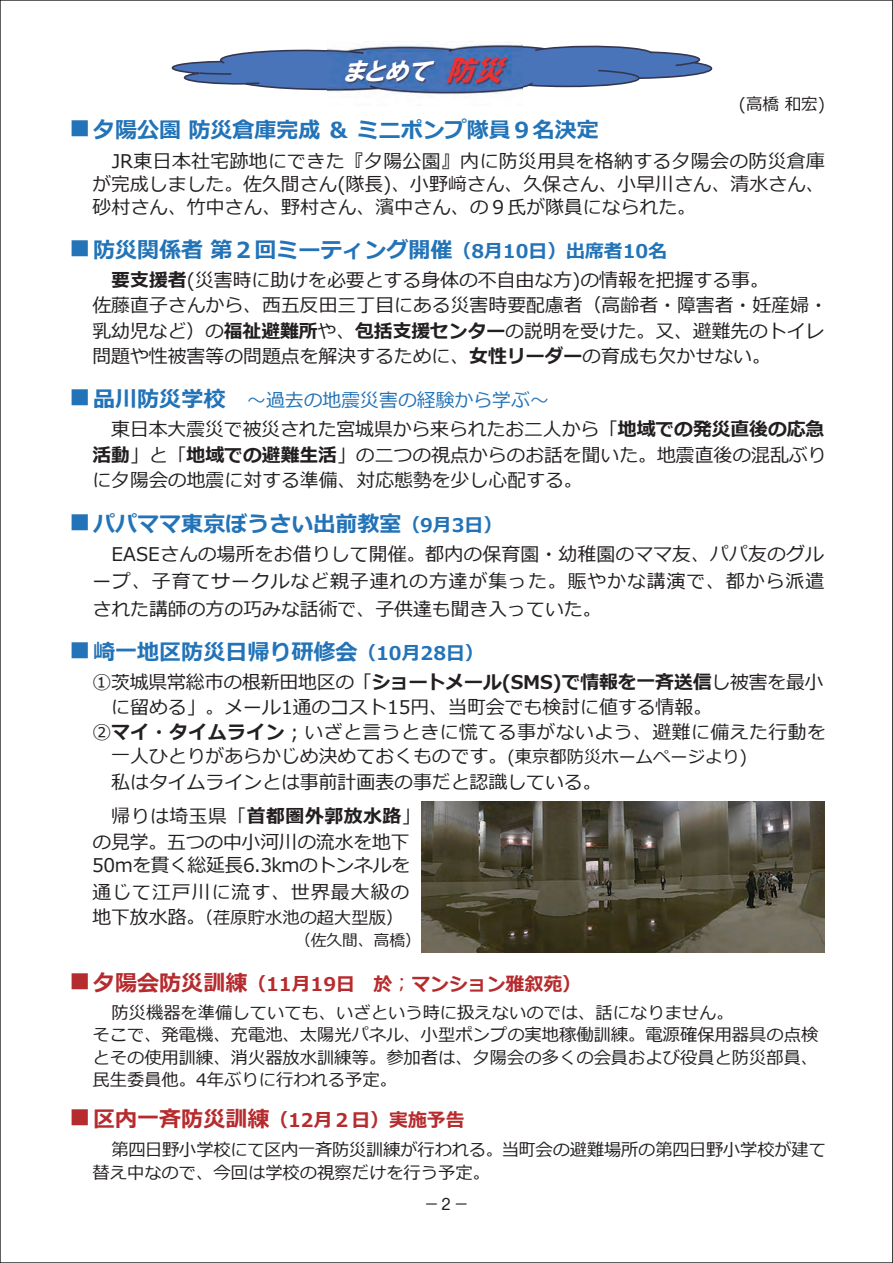
<style>
.page{position:relative;width:893px;height:1263px;background:#fff}
.page>*{position:absolute;margin:0;border:0;box-sizing:border-box;transform-origin:0 0}
.t1{font:italic 25.2px "HGP Soei Kakugothic UB";color:#fff}
.t2{font:700 22.05px "Meiryo";color:#2273b7}
.t3{font:18.9px/25.3px "Meiryo";color:#231f20}
.t4{font:700 18.9px "Meiryo";color:#b62b2e}
.t5{font:18.9px "Meiryo";letter-spacing:.025em;color:#231f20}
.t6{font:18.9px "Meiryo";letter-spacing:.055em;color:#231f20}
.t7{font:17.25px/22.4px "Meiryo";color:#231f20}
.t8{font:16.5px "Meiryo";color:#231f20}
.t9{font:15.75px "Meiryo";color:#231f20}
.t10{font:15px "Shin M Go Pro";color:#231f20}
.s1{font-size:28.35px;color:#ee3133}
.s2{font-weight:400;font-size:28.35px}
.s3{font-size:28.35px}
.s4{font-size:18.9px}
.s5{font-weight:700}
.s6{font-weight:700;font-size:28.35px;color:#2273b7}
.s7{font-weight:700;font-size:22.05px;color:#2273b7}
.s8{font-style:italic;color:#2273b7}
.s9{font-size:17.25px}
.s10{font-family:"Meiryo UI";font-weight:400;font-size:28.35px}
.s11{font-size:22.05px}
.s12{font-family:"Koz Go Pr 6 N";font-weight:400}
</style>
<div class="page">
<svg style="left:171px;top:46px;width:542px;height:45px"></svg>
<img style="left:327px;top:42px;width:196px;height:54px">
<img style="left:422px;top:801px;width:403px;height:151px">
<svg style="left:892px;top:0;width:1px;height:1263px"></svg>
<h1 class="t1" style="left:343px;top:59px;width:170px">まとめて<span class="s1">防災</span></h1>
<p class="t8" style="left:739px;top:93px;width:88px">(高橋和宏)</p>
<p class="t2" style="left:65px;top:118px;width:535px"><span class="s2">■</span>夕陽公園防災倉庫完成＆ミニポンプ隊員９名決定</p>
<p class="t3" style="left:92px;top:150px;width:734px;line-height:23px;text-align:justify;text-indent:19px">JR東日本社宅跡地にできた『夕陽公園』内に防災用具を格納する夕陽会の防災倉庫が完成しました。佐久間さん(隊長)、小野﨑さん、久保さん、小早川さん、清水さん、砂村さん、竹中さん、野村さん、濱中さん、の９氏が隊員になられた。</p>
<p class="t2" style="left:65px;top:237px;width:604px"><span class="s3">■</span>防災関係者第２回ミーティング開催<span class="s4">（8月10日）出席者10名</span></p>
<p class="t3" style="left:92px;top:268px;width:737px;text-indent:19px"><span class="s5">要支援者</span>(災害時に助けを必要とする身体の不自由な方)の情報を把握する事。<br>佐藤直子さんから、西五反田三丁目にある災害時要配慮者（高齢者・障害者・妊産婦・乳幼児など）の<span class="s5">福祉避難所</span>や、<span class="s5">包括支援センター</span>の説明を受けた。又、避難先のトイレ問題や性被害等の問題点を解決するために、<span class="s5">女性リーダー</span>の育成も欠かせない。</p>
<p class="t3" style="left:111px;top:386px;width:715px;line-height:29.4px;text-indent:-46px"><span class="s6">■</span><span class="s7">品川防災学校</span> <span class="s8">～過去の地震災害の経験から学ぶ～<br></span>東日本大震災で被災された宮城県から来られたお二人から「<span class="s5">地域での発災直後の応急</span></p>
<p class="t3" style="left:92px;top:443px;width:735px"><span class="s5">活動</span>」と「<span class="s5">地域での避難生活</span>」の二つの視点からのお話を聞いた。地震直後の混乱ぶりに夕陽会の地震に対する準備、対応態勢を少し心配する。</p>
<p class="t2" style="left:65px;top:511px;width:439px"><span class="s2">■</span>パパママ東京ぼうさい出前教室<span class="s4">（9月3日）</span></p>
<p class="t3" style="left:92px;top:542px;width:733px;line-height:27.3px;text-align:justify;text-indent:19px">EASEさんの場所をお借りして開催。都内の保育園・幼稚園のママ友、パパ友のグループ、子育てサークルなど親子連れの方達が集った。賑やかな講演で、都から派遣された講師の方の巧みな話術で、子供達も聞き入っていた。</p>
<p class="t2" style="left:65px;top:639px;width:420px"><span class="s3">■</span>崎一地区防災日帰り研修会<span class="s4">（10月28日）</span></p>
<p class="t3" style="left:92px;top:670px;width:733px">①茨城県常総市の根新田地区の「<span class="s5">ショートメール(SMS)で情報を一斉送信</span>し被害を最小</p>
<p class="t3" style="left:111px;top:695px;width:602px">に留める」。メール1通のコスト15円、当町会でも検討に値する情報。</p>
<p class="t5" style="left:92px;top:719px;width:735px">②<span class="s5">マイ・タイムライン</span>︔いざと言うときに慌てる事がないよう、避難に備えた行動を</p>
<p class="t3" style="left:111px;top:744px;width:637px">一人ひとりがあらかじめ決めておくものです。<span class="s9">(東京都防災ホームページより)</span></p>
<p class="t3" style="left:111px;top:766px;width:492px;line-height:33.9px">私はタイムラインとは事前計画表の事だと認識している。帰りは埼玉県「<span class="s5">首都圏外郭放水路</span>」</p>
<p class="t3" style="left:92px;top:831px;width:319px;line-height:23px">の見学。五つの中小河川の流水を地下<br>50mを貫く総延長6.3kmのトンネルを</p>
<p class="t6" style="left:92px;top:879px;width:318px">通じて江戸川に流す、世界最大級の</p>
<p class="t7" style="left:92px;top:907px;width:312px"><span class="s4">地下放水路｡</span>（荏原貯水池の超大型版）</p>
<p class="t9" style="left:295px;top:929px;width:127px">（佐久間、高橋）</p>
<p class="t4" style="left:65px;top:973px;width:517px"><span class="s10">■</span><span class="s11">夕陽会防災訓練</span>（11月19日 於<span class="s12">；</span>マンション雅叙苑）</p>
<p class="t7" style="left:92px;top:1002px;width:727px;text-indent:19px">防災機器を準備していても、いざという時に扱えないのでは、話になりません。<br>そこで、発電機、充電池、太陽光パネル、小型ポンプの実地稼働訓練。電源確保用器具の点検とその使用訓練、消火器放水訓練等。参加者は、夕陽会の多くの会員および役員と防災部員、民生委員他。4年ぶりに行われる予定。</p>
<p class="t4" style="left:65px;top:1110px;width:401px"><span class="s2">■</span><span class="s11">区内一斉防災訓練</span>（12月２日）実施予告</p>
<p class="t7" style="left:92px;top:1139px;width:735px;line-height:23.4px;text-indent:19px">第四日野小学校にて区内一斉防災訓練が行われる。当町会の避難場所の第四日野小学校が建て替え中なので、今回は学校の視察だけを行う予定。</p>
<p class="t10" style="left:424px;top:1192px;width:46px">−2−</p>
</div>
